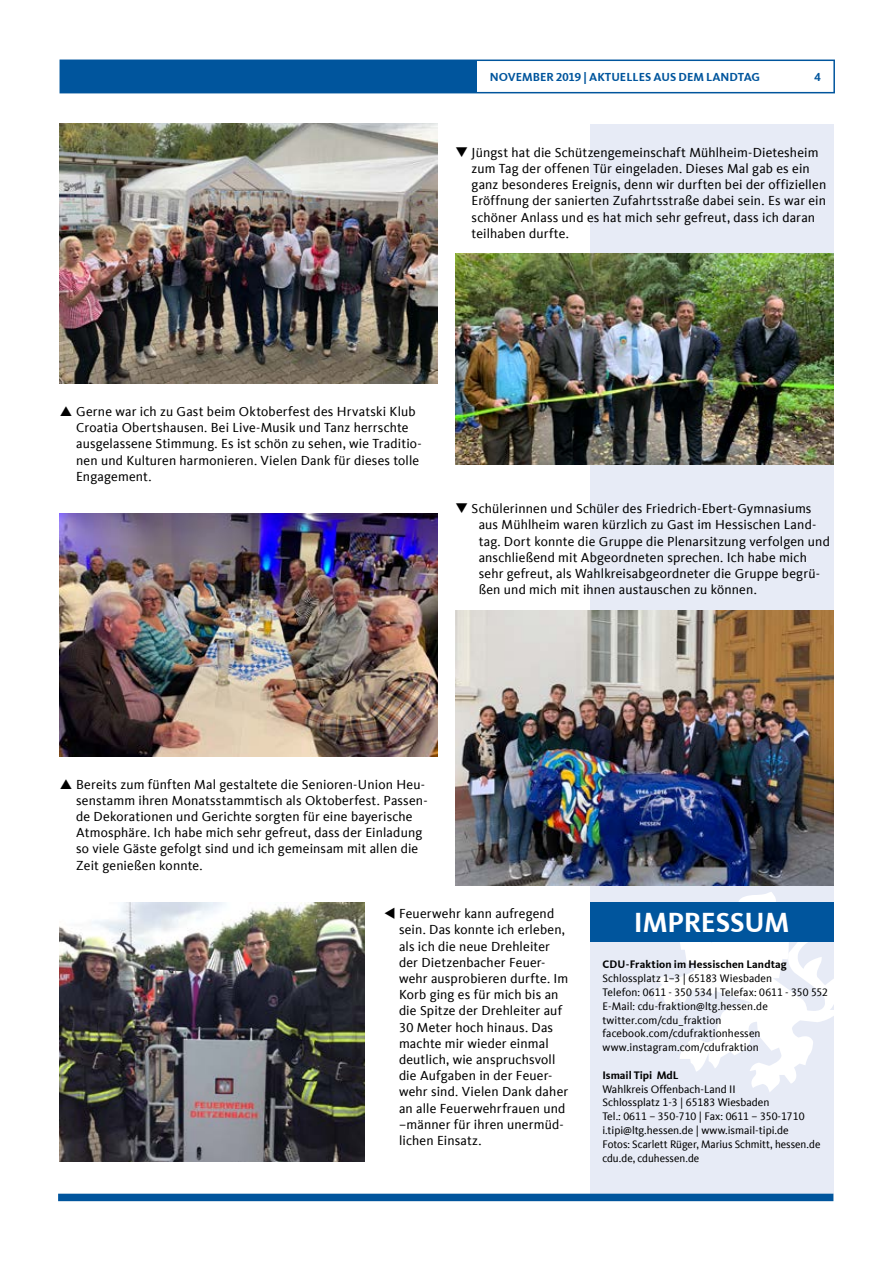
<style>
.page{position:relative;width:893px;height:1263px;background:#fff}
.page>*{position:absolute;margin:0;border:0;box-sizing:border-box;transform-origin:0 0}
.t1{font:700 28.5px "CDU Kievit Tab";letter-spacing:-.01em;color:#fff}
.t2{font:13.5px/16.2px "CDU Kievit Tab";letter-spacing:.01em;color:#000}
.t3{font:700 12px "CDU Kievit Tab";color:#00559d}
.t4{font:11.25px/13.8px "CDU Kievit Tab";color:#000}
.t5{font:700 11.25px "CDU Kievit Tab";letter-spacing:.01em;color:#000}
</style>
<div class="page">
<div style="left:590px;top:124px;width:243px;height:1070px;background:#e7ebf6"></div>
<svg style="left:653px;top:892px;width:181px;height:200px"></svg>
<img style="left:60px;top:124px;width:378px;height:260px">
<div style="left:590px;top:902px;width:243px;height:40px;background:#00559d"></div>
<div style="left:58px;top:1194px;width:775px;height:7px;background:#00559d"></div>
<div style="left:60px;top:60px;width:775px;height:33px;border:2px solid #00559d"></div>
<div style="left:60px;top:60px;width:417px;height:32px;background:#00559d"></div>
<img style="left:455px;top:254px;width:378px;height:211px">
<img style="left:60px;top:513px;width:378px;height:243px">
<img style="left:455px;top:610px;width:378px;height:276px">
<img style="left:60px;top:902px;width:305px;height:259px">
<p class="t3" style="left:490px;top:70px;width:272px">NOVEMBER 2019 | AKTUELLES AUS DEM LANDTAG</p>
<p class="t3" style="left:814px;top:70px;width:8px">4</p>
<p class="t2" style="left:472px;top:144px;width:356px;text-indent:-17px">❑ Jüngst hat die Schützengemeinschaft Mühlheim-Dietesheim zum Tag der offenen Tür eingeladen. Dieses Mal gab es ein ganz besonderes Ereignis, denn wir durften bei der offiziellen Eröffnung der sanierten Zufahrtsstraße dabei sein. Es war ein schöner Anlass und es hat mich sehr gefreut, dass ich daran teilhaben durfte.</p>
<p class="t2" style="left:76px;top:403px;width:347px">Gerne war ich zu Gast beim Oktoberfest des Hrvatski Klub Croatia Obertshausen. Bei Live-Musik und Tanz herrschte ausgelassene Stimmung. Es ist schön zu sehen, wie Traditio&shy;nen und Kulturen harmonieren. Vielen Dank für dieses tolle Engagement.</p>
<p class="t2" style="left:479px;top:501px;width:353px;text-indent:-24px">❑ Schülerinnen und Schüler des Friedrich-Ebert-Gymnasiums aus Mühlheim waren kürzlich zu Gast im Hessischen Land&shy;tag. Dort konnte die Gruppe die Plenarsitzung verfolgen und anschließend mit Abgeordneten sprechen. Ich habe mich sehr gefreut, als Wahlkreisabgeordneter die Gruppe begrü&shy;ßen und mich mit ihnen austauschen zu können.</p>
<p class="t2" style="left:76px;top:776px;width:353px">Bereits zum fünften Mal gestaltete die Senioren-Union Heu&shy;senstamm ihren Monatsstammtisch als Oktoberfest. Passen&shy;de Dekorationen und Gerichte sorgten für eine bayerische Atmosphäre. Ich habe mich sehr gefreut, dass der Einladung so viele Gäste gefolgt sind und ich gemeinsam mit allen die Zeit genießen konnte.</p>
<p class="t2" style="left:399px;top:906px;width:171px;text-indent:-15px">▼ Feuerwehr kann aufregend sein. Das konnte ich erleben, als ich die neue Drehleiter der Dietzenbacher Feuer&shy;wehr ausprobieren durfte. Im<br>Korb ging es für mich bis an die Spitze der Drehleiter auf<br>30 Meter hoch hinaus. Das machte mir wieder einmal deutlich, wie anspruchsvoll die Aufgaben in der Feuer&shy;wehr sind. Vielen Dank daher an alle Feuerwehrfrauen und –männer für ihren unermüd&shy;lichen Einsatz.</p>
<h1 class="t1" style="left:634px;top:906px;width:157px">IMPRESSUM</h1>
<p class="t5" style="left:602px;top:958px;width:186px">CDU-Fraktion im Hessischen Landtag</p>
<p class="t4" style="left:602px;top:971px;width:227px">Schlossplatz 1–3 | 65183 Wiesbaden<br>Telefon: 0611 - 350 534 | Telefax: 0611 - 350 552<br>E-Mail: cdu-fraktion@ltg.hessen.de twitter.com/cdu_fraktion facebook.com/cdufraktionhessen www.instagram.com/cdufraktion</p>
<p class="t5" style="left:602px;top:1068px;width:78px">Ismail Tipi MdL</p>
<p class="t4" style="left:602px;top:1082px;width:220px">Wahlkreis Offenbach-Land II<br>Schlossplatz 1-3 | 65183 Wiesbaden<br>Tel.: 0611 – 350-710 | Fax: 0611 – 350-1710 i.tipi@ltg.hessen.de | www.ismail-tipi.de<br>Fotos: Scarlett Rüger, Marius Schmitt, hessen.de cdu.de, cduhessen.de</p>
</div>
